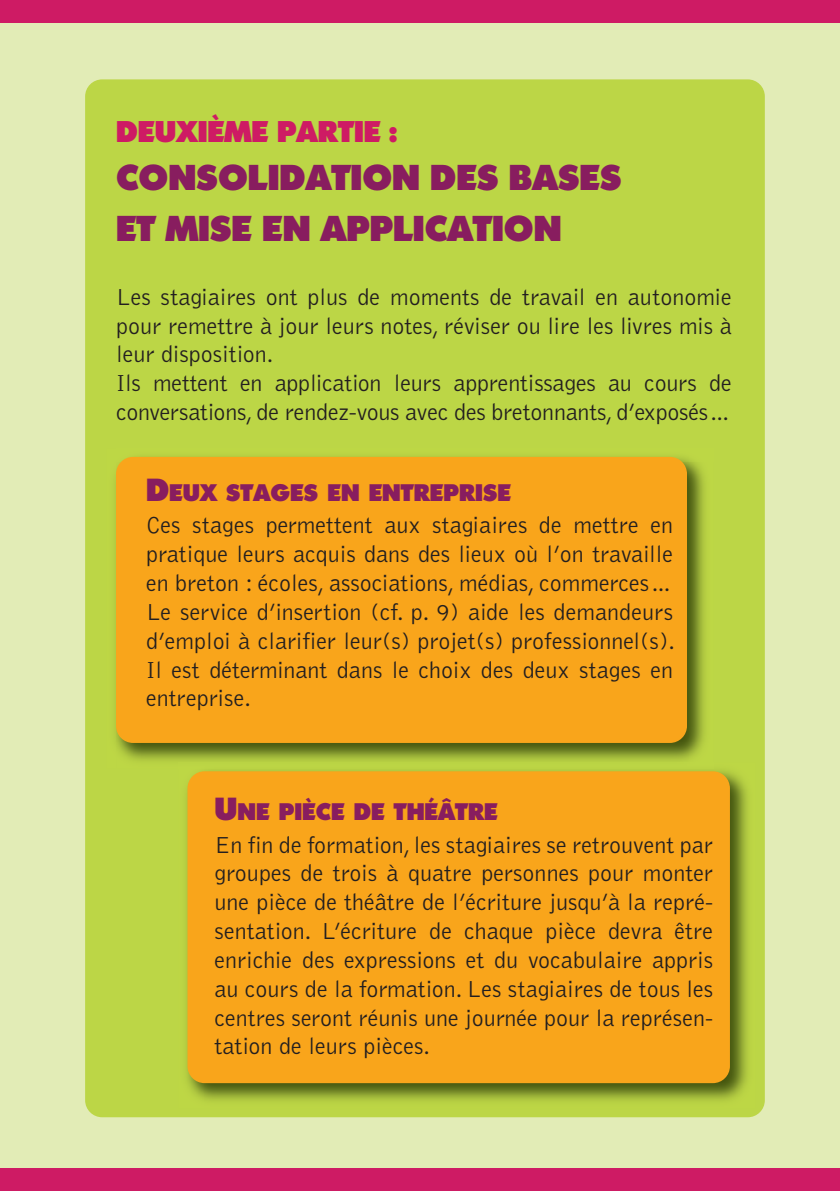
<style>
.page{position:relative;width:840px;height:1191px;background:#fff}
.page>*{position:absolute;margin:0;border:0;box-sizing:border-box;transform-origin:0 0}
.t1{font:900 36px/51px "Sharnay";color:#881d5f}
.t2{font:900 30px "Sharnay";color:#ce1b64}
.t3{font:300 24px/28.8px "Bell Gothic";color:#231f20;text-align:justify}
.t4{font:900 24px "Sharnay";color:#881d5f}
.s1{font-size:32px}
</style>
<div class="page">
<div style="left:0;top:0;width:839px;height:1191px;background:#e2ecb6"></div>
<div style="left:85px;top:79px;width:679px;height:1038px;background:#bcd646;border-radius:17px"></div>
<div style="left:0;top:1168px;width:839px;height:23px;background:#ce1b64"></div>
<div style="left:0;top:0;width:839px;height:23px;background:#ce1b64"></div>
<img style="left:115px;top:456px;width:590px;height:305px">
<div style="left:116px;top:457px;width:570px;height:286px;background:#f9a51b;border-radius:17px"></div>
<img style="left:186px;top:770px;width:562px;height:331px">
<div style="left:187px;top:771px;width:542px;height:312px;background:#f9a51b;border-radius:17px"></div>
<p class="t2" style="left:116px;top:113px;width:283px">DEUXIÈME PARTIE :</p>
<h1 class="t1" style="left:116px;top:152px;width:507px">CONSOLIDATION DES BASES<br>ET MISE EN APPLICATION</h1>
<p class="t3" style="left:116px;top:284px;width:617px;text-align:left">Les stagiaires ont plus de moments de travail en autonomie pour remettre à jour leurs notes, réviser ou lire les livres mis à leur disposition.<br>Ils mettent en application leurs apprentissages au cours de conversations, de rendez-vous avec des bretonnants, d’exposés…</p>
<p class="t4" style="left:146px;top:478px;width:366px"><span class="s1">D</span>EUX STAGES EN ENTREPRISE</p>
<p class="t3" style="left:146px;top:512px;width:530px">Ces stages permettent aux stagiaires de mettre en pratique leurs acquis dans des lieux où l’on travaille en breton : écoles, associations, médias, commerces… Le service d’insertion (cf. p. 9) aide les demandeurs d’emploi à clarifier leur(s) projet(s) professionnel(s).<br>Il est déterminant dans le choix des deux stages en entreprise.</p>
<p class="t4" style="left:214px;top:797px;width:285px"><span class="s1">U</span>NE PIÈCE DE THÉÂTRE</p>
<p class="t3" style="left:214px;top:831px;width:500px">En fin de formation, les stagiaires se retrouvent par groupes de trois à quatre personnes pour monter une pièce de théâtre de l’écriture jusqu’à la repré&shy;sentation. L’écriture de chaque pièce devra être enrichie des expressions et du vocabulaire appris au cours de la formation. Les stagiaires de tous les centres seront réunis une journée pour la représen&shy;tation de leurs pièces.</p>
</div>
